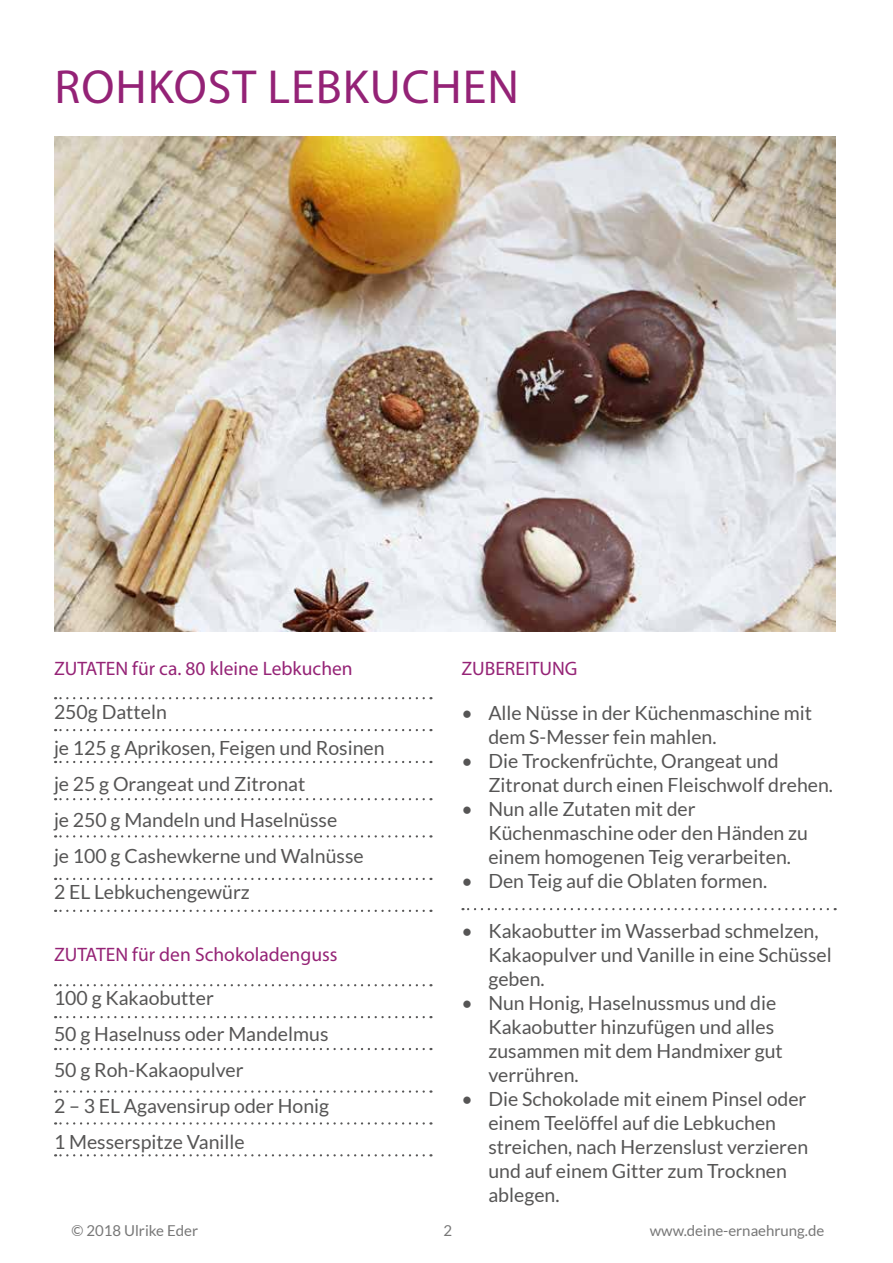
<style>
.page{position:relative;width:893px;height:1263px;background:#fff}
.page>*{position:absolute;margin:0;border:0;box-sizing:border-box;transform-origin:0 0}
.t1{font:48px "Myriad Pro";letter-spacing:.02em;color:#942276}
.t2{font:19.5px/24px "Lato";color:#565555}
.t3{font:19.5px "Myriad Pro";color:#952376}
.t4{font:15px "Lato";color:#777}
</style>
<div class="page">
<svg style="left:55px;top:697px;width:369px;height:2px"></svg>
<svg style="left:462px;top:908px;width:366px;height:2px"></svg>
<img style="left:54px;top:137px;width:782px;height:494px">
<svg style="left:55px;top:729px;width:369px;height:2px"></svg>
<svg style="left:55px;top:761px;width:369px;height:2px"></svg>
<svg style="left:55px;top:798px;width:369px;height:2px"></svg>
<svg style="left:55px;top:835px;width:369px;height:2px"></svg>
<svg style="left:55px;top:878px;width:369px;height:2px"></svg>
<svg style="left:55px;top:910px;width:369px;height:2px"></svg>
<svg style="left:55px;top:984px;width:369px;height:2px"></svg>
<svg style="left:55px;top:1016px;width:369px;height:2px"></svg>
<svg style="left:55px;top:1048px;width:369px;height:2px"></svg>
<svg style="left:55px;top:1090px;width:369px;height:3px"></svg>
<svg style="left:55px;top:1122px;width:369px;height:2px"></svg>
<svg style="left:55px;top:1154px;width:369px;height:2px"></svg>
<h1 class="t1" style="left:54px;top:58px;width:466px">ROHKOST LEBKUCHEN</h1>
<p class="t3" style="left:54px;top:656px;width:300px">ZUTATEN für ca. 80 kleine Lebkuchen</p>
<p class="t2" style="left:54px;top:694px;width:332px;line-height:36px">250g Datteln<br>je 125 g Aprikosen, Feigen und Rosinen je 25 g Orangeat und Zitronat<br>je 250 g Mandeln und Haselnüsse<br>je 100 g Cashewkerne und Walnüsse<br>2 EL Lebkuchengewürz</p>
<p class="t3" style="left:54px;top:942px;width:285px">ZUTATEN für den Schokoladenguss</p>
<p class="t2" style="left:54px;top:980px;width:277px;line-height:36px">100 g Kakaobutter<br>50 g Haselnuss oder Mandelmus<br>50 g Roh-Kakaopulver<br>2 – 3 EL Agavensirup oder Honig<br>1 Messerspitze Vanille</p>
<p class="t3" style="left:461px;top:656px;width:118px">ZUBEREITUNG</p>
<p class="t2" style="left:488px;top:701px;width:325px;text-indent:-27px">• Alle Nüsse in der Küchenmaschine mit dem S-Messer fein mahlen.</p>
<p class="t2" style="left:488px;top:749px;width:346px;text-indent:-27px">• Die Trockenfrüchte, Orangeat und<br>Zitronat durch einen Fleischwolf drehen.</p>
<p class="t2" style="left:488px;top:797px;width:321px;text-indent:-27px">• Nun alle Zutaten mit der<br>Küchenmaschine oder den Händen zu einem homogenen Teig verarbeiten.</p>
<p class="t2" style="left:461px;top:869px;width:307px">• Den Teig auf die Oblaten formen.</p>
<p class="t2" style="left:488px;top:918px;width:345px;text-indent:-27px">• Kakaobutter im Wasserbad schmelzen,<br>Kakaopulver und Vanille in eine Schüssel geben.</p>
<p class="t2" style="left:488px;top:990px;width:296px;text-indent:-27px">• Nun Honig, Haselnussmus und die<br>Kakaobutter hinzufügen und alles zusammen mit dem Handmixer gut verrühren.</p>
<p class="t2" style="left:488px;top:1086px;width:321px;text-indent:-27px">• Die Schokolade mit einem Pinsel oder einem Teelöffel auf die Lebkuchen streichen, nach Herzenslust verzieren und auf einem Gitter zum Trocknen ablegen.</p>
<p class="t4" style="left:72px;top:1223px;width:128px">© 2018 Ulrike Eder</p>
<p class="t4" style="left:444px;top:1223px;width:10px">2</p>
<p class="t4" style="left:650px;top:1223px;width:176px">www.deine-ernaehrung.de</p>
</div>
